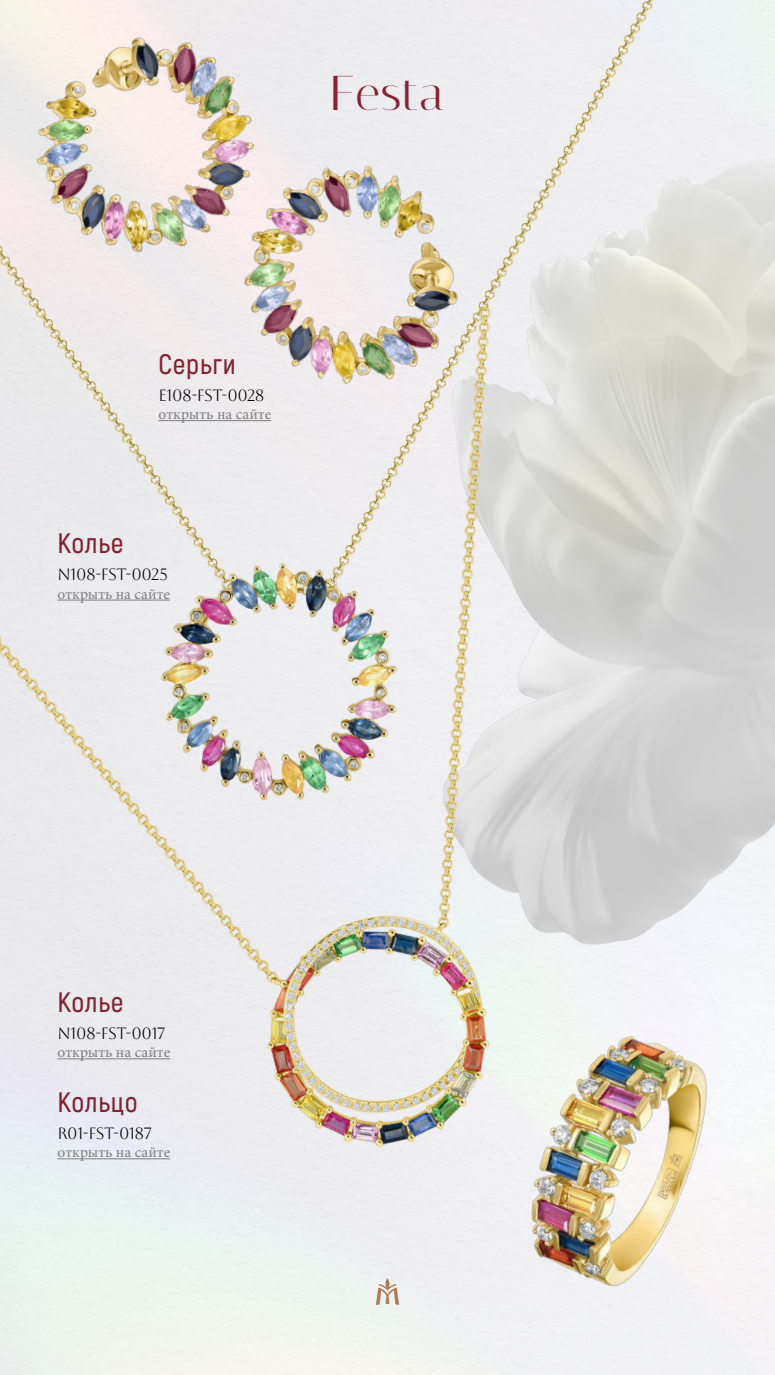
<style>
.page{position:relative;width:775px;height:1375px;background:#fff}
.page>*{position:absolute;margin:0;border:0;box-sizing:border-box;transform-origin:0 0}
.t1{font:48.75px "Italiana";letter-spacing:.02em;color:#862232}
.t2{font:600 28.12px "Akrobat";letter-spacing:.025em;color:#812331}
.t3{font:16.25px "Aboreto";letter-spacing:-.035em;color:#000}
.t4{font:15.44px "Minion Pro";color:#808080}
</style>
<div class="page">
<img style="left:0;top:0;width:763px;height:237px">
<img style="left:0;top:237px;width:775px;height:1138px">
<hr style="left:58px;top:600px;width:112px;height:1px;background:#808080">
<hr style="left:58px;top:1058px;width:112px;height:1px;background:#808080">
<h1 class="t1" style="left:330px;top:64px;width:116px">Festa</h1>
<h2 class="t2" style="left:159px;top:347px;width:79px">Серьги</h2>
<p class="t3" style="left:159px;top:386px;width:108px">E108-FST-0028</p>
<p class="t4" style="left:159px;top:405px;width:114px">открыть на сайте</p>
<h2 class="t2" style="left:58px;top:526px;width:68px">Колье</h2>
<p class="t3" style="left:58px;top:565px;width:112px">N108-FST-0025</p>
<p class="t4" style="left:58px;top:584px;width:114px">открыть на сайте</p>
<h2 class="t2" style="left:58px;top:985px;width:68px">Колье</h2>
<p class="t3" style="left:58px;top:1024px;width:109px">N108-FST-0017</p>
<p class="t4" style="left:58px;top:1043px;width:114px">открыть на сайте</p>
<h2 class="t2" style="left:58px;top:1085px;width:82px">Кольцо</h2>
<p class="t3" style="left:58px;top:1124px;width:96px">R01-FST-0187</p>
<p class="t4" style="left:58px;top:1143px;width:114px">открыть на сайте</p>
</div>
